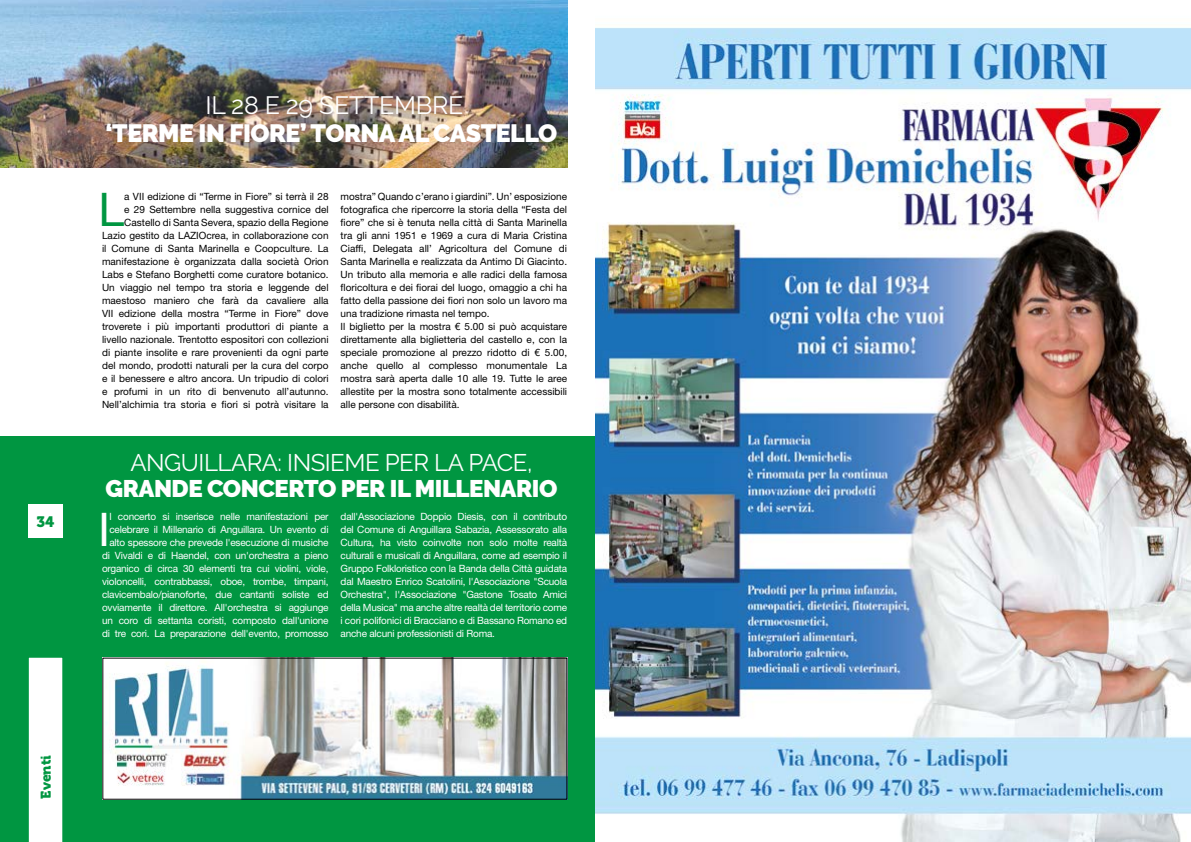
<style>
.page{position:relative;width:1191px;height:842px;background:#fff}
.page>*{position:absolute;margin:0;border:0;box-sizing:border-box;transform-origin:0 0}
.t1{font:46.4px "Helvetica Neue LT Std";color:#009641}
.t2{font:46.4px "Helvetica Neue LT Std";color:#fff}
.t3{font:900 25px "Raleway";letter-spacing:-.02em;color:#fff}
.t4{font:25px "Raleway";letter-spacing:-.01em;color:#fff}
.t5{font:900 24px "Raleway";letter-spacing:-.02em;color:#fff}
.t6{font:24px "Raleway";letter-spacing:-.02em;color:#fff}
.t7{font:15px "Museo 900";color:#009641}
.t8{font:14px "Museo 900";color:#009641}
.t9{font:10px/13px "Helvetica Neue LT Std";color:#000;text-align:right}
.t10{font:10px/13px "Helvetica Neue LT Std";letter-spacing:-.02em;color:#fff;text-align:right}
</style>
<div class="page">
<img style="left:0;top:0;width:567px;height:167px">
<div style="left:0;top:437px;width:595px;height:405px;background:#009641"></div>
<img style="left:595px;top:27px;width:596px;height:815px">
<img style="left:105px;top:660px;width:460px;height:137px">
<div style="left:28px;top:504px;width:35px;height:34px;background:#fff"></div>
<div style="left:28px;top:657px;width:35px;height:185px;background:#fff"></div>
<h3 class="t7" style="left:37px;top:513px;width:19px">34</h3>
<h3 class="t8" style="left:38px;top:798px;width:45px;rotate:-90deg">Eventi</h3>
<h2 class="t4" style="left:205px;top:91px;width:259px">IL 28 E 29 SETTEMBRE</h2>
<h2 class="t3" style="left:105px;top:119px;width:453px">‘TERME IN FIORE’ TORNA AL CASTELLO</h2>
<p class="t9" style="left:102px;top:190px;width:228px">a VII edizione di “Terme in Fiore” si terrà il 28<br>e 29 Settembre nella suggestiva cornice del Castello di Santa Severa, spazio della Regione Lazio gestito da LAZIOcrea, in collaborazione con il Comune di Santa Marinella e Coopculture. La manifestazione è organizzata dalla società Orion Labs e Stefano Borghetti come curatore botanico.<br>Un viaggio nel tempo tra storia e leggende del maestoso maniero che farà da cavaliere alla VII edizione della mostra “Terme in Fiore” dove troverete i più importanti produttori di piante a livello nazionale. Trentotto espositori con collezioni di piante insolite e rare provenienti da ogni parte del mondo, prodotti naturali per la cura del corpo e il benessere e altro ancora. Un tripudio di colori e profumi in un rito di benvenuto all’autunno.<br>Nell’alchimia tra storia e fiori si potrà visitare la</p>
<p class="t9" style="left:340px;top:190px;width:228px;text-align:left">mostra” Quando c’erano i giardini”. Un’ esposizione fotografica che ripercorre la storia della “Festa del fiore” che si è tenuta nella città di Santa Marinella tra gli anni 1951 e 1969 a cura di Maria Cristina Ciaffi, Delegata all’ Agricoltura del Comune di Santa Marinella e realizzata da Antimo Di Giacinto.<br>Un tributo alla memoria e alle radici della famosa floricoltura e dei fiorai del luogo, omaggio a chi ha fatto della passione dei fiori non solo un lavoro ma una tradizione rimasta nel tempo.<br>Il biglietto per la mostra € 5.00 si può acquistare direttamente alla biglietteria del castello e, con la speciale promozione al prezzo ridotto di € 5.00, anche quello al complesso monumentale La mostra sarà aperta dalle 10 alle 19. Tutte le aree allestite per la mostra sono totalmente accessibili alle persone con disabilità.</p>
<h1 class="t1" style="left:98px;top:182px;width:27px">L</h1>
<h3 class="t6" style="left:130px;top:449px;width:403px">ANGUILLARA: INSIEME PER LA PACE,</h3>
<h3 class="t5" style="left:105px;top:475px;width:453px">GRANDE CONCERTO PER IL MILLENARIO</h3>
<p class="t10" style="left:102px;top:509px;width:228px">l concerto si inserisce nelle manifestazioni per celebrare il Millenario di Anguillara. Un evento di alto spessore che prevede l'esecuzione di musiche di Vivaldi e di Haendel, con un'orchestra a pieno organico di circa 30 elementi tra cui violini, viole, violoncelli, contrabbassi, oboe, trombe, timpani, clavicembalo/pianoforte, due cantanti soliste ed ovviamente il direttore. All'orchestra si aggiunge un coro di settanta coristi, composto dall'unione di tre cori. La preparazione dell'evento, promosso</p>
<p class="t10" style="left:340px;top:509px;width:228px;text-align:justify">dall'Associazione Doppio Diesis, con il contributo del Comune di Anguillara Sabazia, Assessorato alla Cultura, ha visto coinvolte non solo molte realtà culturali e musicali di Anguillara, come ad esempio il Gruppo Folkloristico con la Banda della Città guidata dal Maestro Enrico Scatolini, l'Associazione "Scuola Orchestra", l'Associazione "Gastone Tosato Amici della Musica" ma anche altre realtà del territorio come i cori polifonici di Bracciano e di Bassano Romano ed anche alcuni professionisti di Roma.</p>
<h1 class="t2" style="left:98px;top:501px;width:14px">I</h1>
</div>
